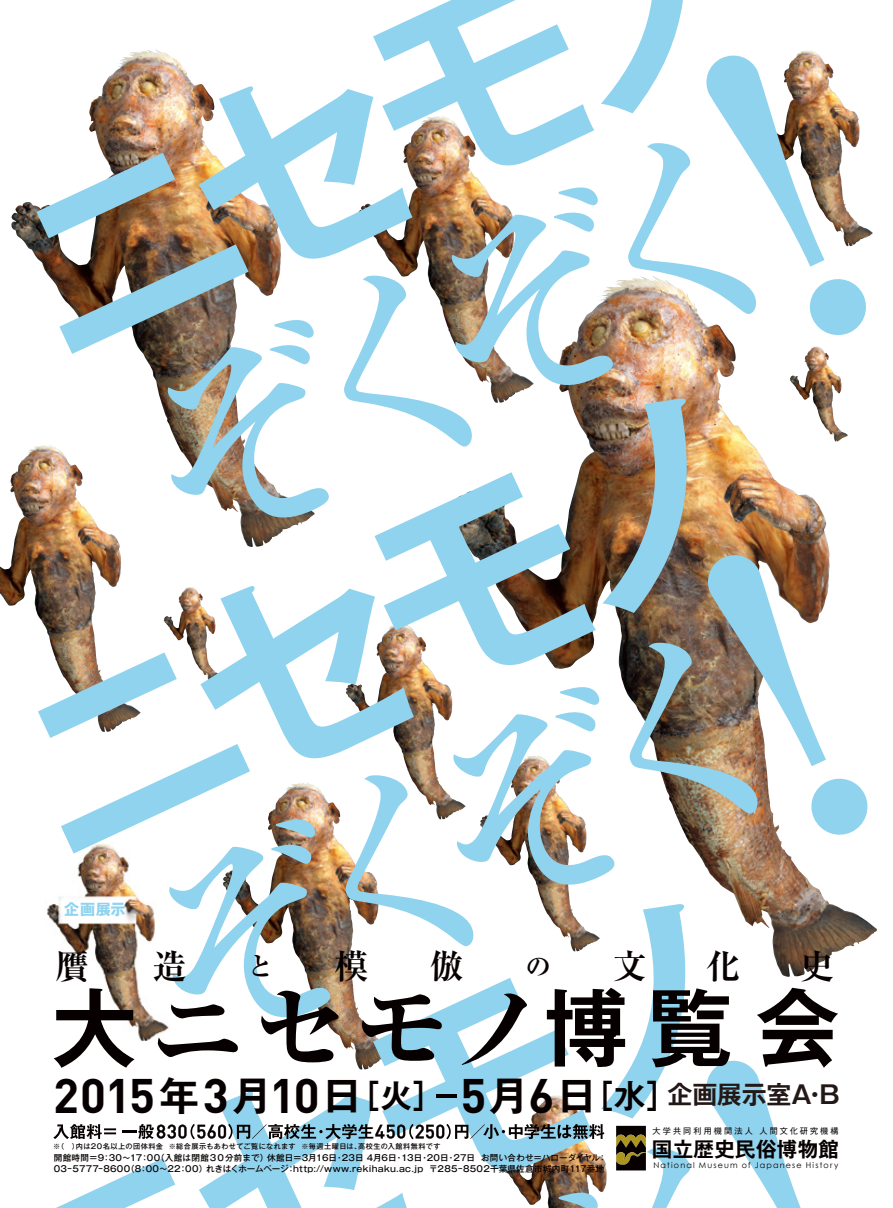
<style>
.page{position:relative;width:893px;height:1208px;background:#fff}
.page>*{position:absolute;margin:0;border:0;box-sizing:border-box;transform-origin:0 0}
.t1{font:700 47.85px "DIN";letter-spacing:-.025em;color:#070000}
.t2{font:700 34.2px "Ryumin Pro";color:#070000}
.t3{font:700 25.65px "Ryumin Pro";color:#070000}
.t4{font:700 20.55px "Gothic MB101 Pro De";letter-spacing:.015em;color:#070000}
.t5{font:700 15px "Gothic MB101 Pro";color:#90d3ee}
.t6{font:500 8.55px/10.6px "Gothic MB101 Pro";letter-spacing:.025em;color:#070000}
.t7{font:8.1px "Century Gothic";letter-spacing:.145em;color:#070000}
.t8{font:8.1px "Gothic MB101 Pro";letter-spacing:.265em;color:#070000}
.t9{font:500 7.2px "Gothic MB101 Pro";letter-spacing:.055em;color:#070000}
.s1{font-family:"Gothic MB101 Pro De";font-size:39.9px}
.s2{font-family:"Gothic MB101 Pro De";font-size:31.95px}
</style>
<div class="page">
<img style="left:20px;top:202px;width:16px;height:55px">
<img style="left:0;top:446px;width:36px;height:162px">
<img style="left:36px;top:0;width:834px;height:1208px">
<h3 class="t5" style="left:64px;top:897px;width:63px">企画展示</h3>
<h2 class="t2" style="left:55px;top:939px;width:36px">贋</h2>
<h2 class="t2" style="left:152px;top:939px;width:36px">造</h2>
<h3 class="t3" style="left:248px;top:945px;width:27px">と</h3>
<h2 class="t2" style="left:334px;top:939px;width:36px">模</h2>
<h2 class="t2" style="left:429px;top:939px;width:36px">倣</h2>
<h3 class="t3" style="left:525px;top:945px;width:27px">の</h3>
<h2 class="t2" style="left:612px;top:939px;width:36px">文</h2>
<h2 class="t2" style="left:706px;top:939px;width:36px">化</h2>
<h2 class="t2" style="left:800px;top:939px;width:36px">史</h2>
<h1 class="t1" style="left:53px;top:1064px;width:788px">2015<span class="s1">年</span>3<span class="s1">月</span>10<span class="s1">日</span><span class="s2">［火］</span> 5<span class="s1">月</span>6<span class="s1">日</span><span class="s2">［水］</span><sup>企画展示室A・B</sup></h1>
<p class="t6" style="left:54px;top:1151px;width:554px">開館時間＝9：30～17：00（入館は閉館３０分前まで）休館日＝3月16日・23日 4月6日・13日・20日・27日 お問い合わせ＝ハローダイヤル：<br>03－5777－8600（8：00～22：00）れきはくホームページ：http://www.rekihaku.ac.jp 〒285－8502千葉県佐倉市城内町117番地</p>
<p class="t8" style="left:653px;top:1124px;width:188px">大学共同利用機関法人 人間文化研究機構</p>
<p class="t9" style="left:53px;top:1140px;width:389px">※（　）内は20名以上の団体料金 ※総合展示もあわせてご覧になれます ※毎週土曜日は、高校生の入館料無料です</p>
<h3 class="t4" style="left:652px;top:1132px;width:189px">国立歴史民俗博物館</h3>
<p class="t7" style="left:653px;top:1160px;width:186px">National Museum of Japanese History</p>
</div>
